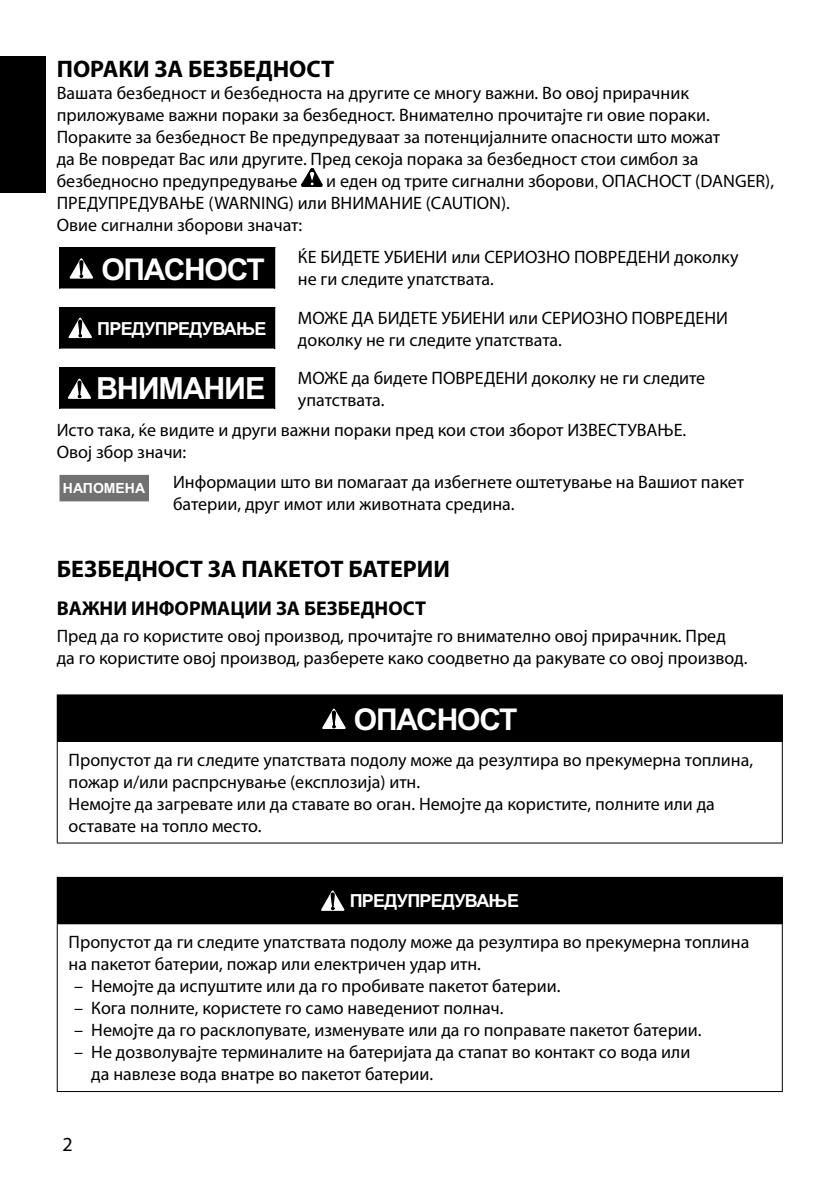
<style>
.page{position:relative;width:840px;height:1191px;background:#fff}
.page>*{position:absolute;margin:0;border:0;box-sizing:border-box;transform-origin:0 0}
.t1{font:700 30.4px "Arial";letter-spacing:-.04em;color:#fff}
.t2{font:700 30px "Arial";letter-spacing:-.04em;color:#fff}
.t3{font:700 24px "Myriad Pro";color:#000}
.t4{font:700 20px "Myriad Pro";color:#000}
.t5{font:20px "Myriad Pro";color:#000}
.t6{font:18px/22px "Myriad Pro";color:#000}
.t7{font:700 18px "Arial";letter-spacing:-.04em;color:#fff}
.t8{font:700 14px "Arial";color:#fff}
.s1{font-family:"Koz Min Pr 6 N"}
</style>
<div class="page">
<div style="left:0;top:57px;width:45px;height:136px;background:#000"></div>
<svg style="left:301px;top:168px;width:21px;height:19px"></svg>
<div style="left:60px;top:247px;width:214px;height:41px;background:#000"></div>
<hr style="left:274px;top:247px;width:1px;height:41px;background:#000">
<hr style="left:60px;top:288px;width:214px;height:1px;background:#000">
<hr style="left:59px;top:247px;width:1px;height:41px;background:#000">
<svg style="left:69px;top:258px;width:24px;height:21px"></svg>
<div style="left:60px;top:307px;width:214px;height:41px;background:#000"></div>
<hr style="left:274px;top:307px;width:1px;height:41px;background:#000">
<hr style="left:60px;top:348px;width:214px;height:1px;background:#000">
<hr style="left:59px;top:307px;width:1px;height:41px;background:#000">
<svg style="left:68px;top:317px;width:24px;height:21px"></svg>
<div style="left:60px;top:368px;width:214px;height:40px;background:#000"></div>
<hr style="left:60px;top:367px;width:214px;height:1px;background:#000">
<hr style="left:274px;top:368px;width:1px;height:40px;background:#000">
<hr style="left:60px;top:408px;width:214px;height:1px;background:#000">
<hr style="left:59px;top:368px;width:1px;height:40px;background:#000">
<svg style="left:67px;top:378px;width:24px;height:21px"></svg>
<div style="left:60px;top:475px;width:88px;height:26px;background:#727171"></div>
<div style="left:57px;top:695px;width:724px;height:46px;background:#000"></div>
<hr style="left:57px;top:742px;width:1px;height:100px;background:#000">
<hr style="left:781px;top:742px;width:1px;height:100px;background:#000">
<hr style="left:57px;top:842px;width:725px;height:1px;background:#000">
<hr style="left:57px;top:694px;width:725px;height:1px;background:#000">
<hr style="left:781px;top:695px;width:1px;height:46px;background:#000">
<hr style="left:57px;top:741px;width:725px;height:1px;background:#000">
<svg style="left:322px;top:708px;width:23px;height:21px"></svg>
<div style="left:57px;top:877px;width:724px;height:46px;background:#000"></div>
<hr style="left:57px;top:924px;width:1px;height:167px;background:#000">
<hr style="left:781px;top:924px;width:1px;height:167px;background:#000">
<hr style="left:57px;top:1091px;width:725px;height:1px;background:#000">
<hr style="left:57px;top:877px;width:725px;height:1px;background:#000">
<hr style="left:781px;top:878px;width:1px;height:45px;background:#000">
<hr style="left:57px;top:923px;width:725px;height:1px;background:#000">
<svg style="left:321px;top:890px;width:23px;height:21px"></svg>
<h3 class="t3" style="left:57px;top:53px;width:279px">ПОРАКИ ЗА БЕЗБЕДНОСТ</h3>
<p class="t6" style="left:57px;top:81px;width:664px">Вашата безбедност и безбедноста на другите се многу важни. Во овој прирачник приложуваме важни пораки за безбедност. Внимателно прочитајте ги овие пораки.<br>Пораките за безбедност Ве предупредуваат за потенцијалните опасности што можат да Ве повредат Вас или другите. Пред секоја порака за безбедност стои симбол за безбедносно предупредување</p>
<p class="t6" style="left:57px;top:169px;width:718px;text-indent:269px">и еден од трите сигнални зборови<span class="s1">,</span> ОПАСНОСТ (DANGER),<br>ПРЕДУПРЕДУВАЊЕ (WARNING) или ВНИМАНИЕ (CAUTION).<br>Овие сигнални зборови значат:</p>
<h2 class="t2" style="left:101px;top:248px;width:165px">ОПАСНОСТ</h2>
<p class="t6" style="left:298px;top:246px;width:442px">ЌЕ БИДЕТЕ УБИЕНИ или СЕРИОЗНО ПОВРЕДЕНИ доколку не ги следите упатствата.</p>
<p class="t7" style="left:97px;top:315px;width:171px">ПРЕДУПРЕДУВАЊЕ</p>
<p class="t6" style="left:298px;top:306px;width:431px">МОЖЕ ДА БИДЕТЕ УБИЕНИ или СЕРИОЗНО ПОВРЕДЕНИ доколку не ги следите упатствата.</p>
<h1 class="t1" style="left:96px;top:366px;width:171px">ВНИМАНИЕ</h1>
<p class="t6" style="left:298px;top:366px;width:408px">МОЖЕ да бидете ПОВРЕДЕНИ доколку не ги следите упатствата.</p>
<p class="t6" style="left:57px;top:419px;width:630px">Исто така, ќе видите и други важни пораки пред кои стои зборот ИЗВЕСТУВАЊЕ.<br>Овој збор значи:</p>
<p class="t8" style="left:63px;top:478px;width:84px">НАПОМЕНА</p>
<p class="t6" style="left:173px;top:471px;width:572px">Информации што ви помагаат да избегнете оштетување на Вашиот пакет батерии, друг имот или животната средина.</p>
<h3 class="t3" style="left:57px;top:553px;width:394px">БЕЗБЕДНОСТ ЗА ПАКЕТОТ БАТЕРИИ</h3>
<p class="t4" style="left:57px;top:595px;width:370px">ВАЖНИ ИНФОРМАЦИИ ЗА БЕЗБЕДНОСТ</p>
<p class="t6" style="left:57px;top:625px;width:691px">Пред да го користите овој производ, прочитајте го внимателно овој прирачник. Пред да го користите овој производ, разберете како соодветно да ракувате со овој производ.</p>
<h2 class="t2" style="left:354px;top:698px;width:165px">ОПАСНОСТ</h2>
<p class="t6" style="left:69px;top:748px;width:685px">Пропустот да ги следите упатствата подолу може да резултира во прекумерна топлина, пожар и/или распрснување (експлозија) итн.<br>Немојте да загревате или да ставате во оган. Немојте да користите, полните или да оставате на топло место.</p>
<p class="t7" style="left:349px;top:888px;width:171px">ПРЕДУПРЕДУВАЊЕ</p>
<p class="t6" style="left:69px;top:930px;width:681px">Пропустот да ги следите упатствата подолу може да резултира во прекумерна топлина на пакетот батерии, пожар или електричен удар итн.</p>
<p class="t6" style="left:74px;top:974px;width:487px">– Немојте да испуштите или да го пробивате пакетот батерии.</p>
<p class="t6" style="left:74px;top:996px;width:430px">– Кога полните, користете го само наведениот полнач.</p>
<p class="t6" style="left:74px;top:1018px;width:628px">– Немојте да го расклопувате, изменувате или да го поправате пакетот батерии.</p>
<p class="t6" style="left:91px;top:1040px;width:600px;text-indent:-17px">– Не дозволувајте терминалите на батеријата да стапат во контакт со вода или да навлезе вода внатре во пакетот батерии.</p>
<p class="t5" style="left:62px;top:1132px;width:12px">2</p>
</div>
